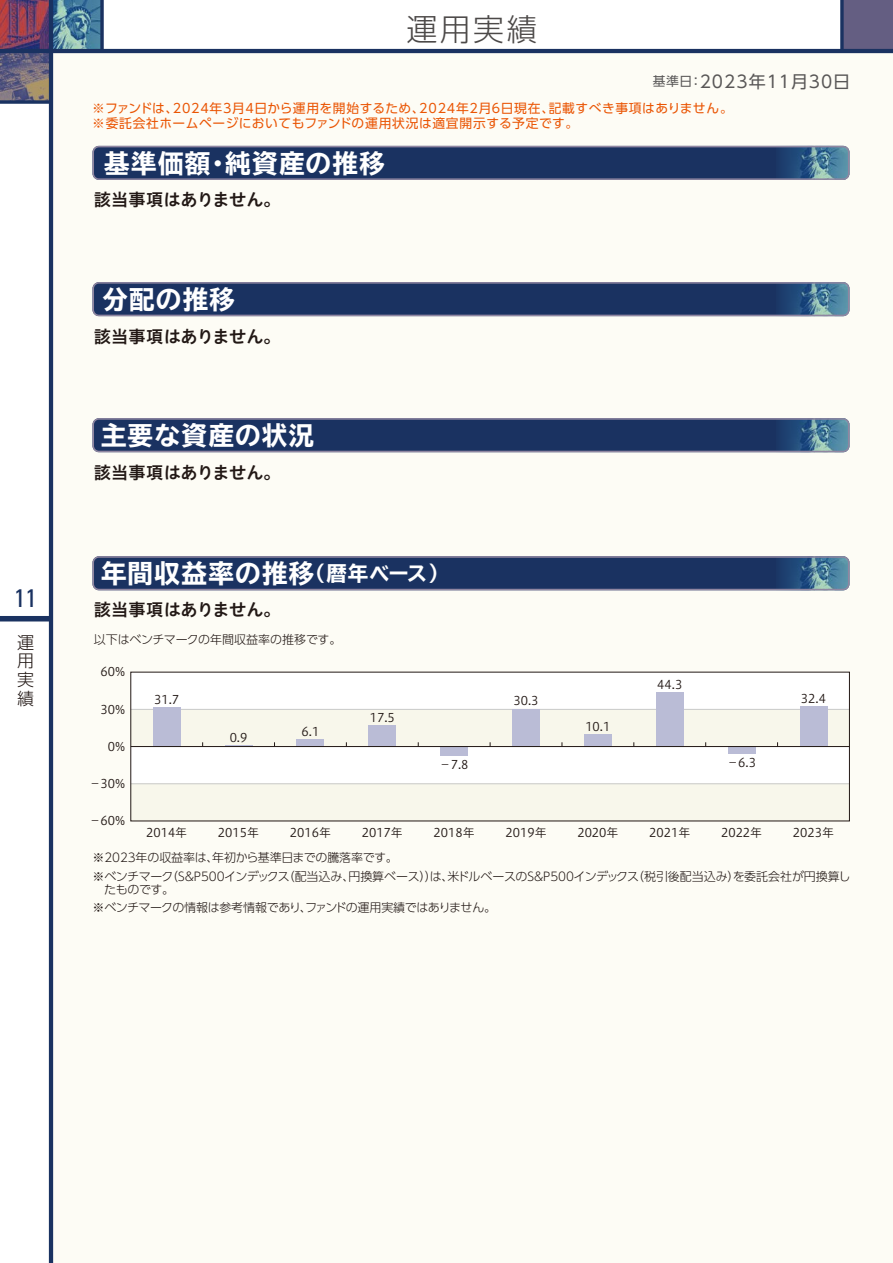
<style>
.page{position:relative;width:893px;height:1263px;background:#fff}
.page>*{position:absolute;margin:0;border:0;box-sizing:border-box;transform-origin:0 0}
.t1{font:300 30.9px "UD Shin Go Pro";color:#4c4948}
.t2{font:700 expanded 25.5px "TBUD Go Std";letter-spacing:.05em;color:#fff}
.t3{font:condensed 25.5px "Univers";color:#1a3261}
.t4{font:17.25px "Hiragino UD Sans Std W6";letter-spacing:-.015em;color:#221815}
.t5{font:16.95px "UD Shin Go Pro";letter-spacing:.06em;color:#595757}
.t6{font:300 16.95px/18.8px "UD Shin Go Pro";color:#221815;text-align:justify}
.t7{font:12.75px/14.9px "UD Shin Go Pro";letter-spacing:.045em;color:#ea5504}
.t8{font:300 12px/18px "UD Shin Go Pro";letter-spacing:-.025em;color:#221815}
.t9{font:12px "Hiragino UD Sans Std W3";color:#221815}
.s1{font-size:12.75px}
.s2{font-size:20.4px}
</style>
<div class="page">
<img style="left:0;top:0;width:49px;height:49px">
<svg style="left:0;top:53px;width:49px;height:47px;background:#716a7a"></svg>
<img style="left:53px;top:0;width:47px;height:49px">
<div style="left:842px;top:0;width:51px;height:51px;background:#645e82"></div>
<svg style="left:840px;top:0;width:4px;height:49px"></svg>
<div style="left:51px;top:51px;width:842px;height:1212px;background:#fdfcf5"></div>
<div style="left:0;top:616px;width:51px;height:5px;background:#1a3261"></div>
<hr style="left:49px;top:0;width:4px;height:1263px;background:#1a3261">
<hr style="left:0;top:49px;width:893px;height:4px;background:#1a3261">
<svg style="left:0;top:100px;width:49px;height:4px"></svg>
<svg style="left:100px;top:0;width:4px;height:49px"></svg>
<div style="left:131px;top:672px;width:718px;height:149px;background:#fff"></div>
<div style="left:131px;top:784px;width:718px;height:37px;background:#f8f7eb"></div>
<div style="left:131px;top:709px;width:718px;height:37px;background:#f8f7eb"></div>
<hr style="left:131px;top:709px;width:718px;height:1px;background:#c9caca">
<hr style="left:131px;top:783px;width:718px;height:1px;background:#c9caca">
<div style="left:800px;top:706px;width:27px;height:40px;background:#babcd6"></div>
<div style="left:728px;top:746px;width:27px;height:8px;background:#babcd6"></div>
<div style="left:656px;top:691px;width:27px;height:55px;background:#babcd6"></div>
<div style="left:584px;top:734px;width:28px;height:12px;background:#babcd6"></div>
<div style="left:512px;top:709px;width:28px;height:37px;background:#babcd6"></div>
<div style="left:440px;top:746px;width:28px;height:10px;background:#babcd6"></div>
<div style="left:369px;top:725px;width:27px;height:21px;background:#babcd6"></div>
<div style="left:297px;top:739px;width:27px;height:7px;background:#babcd6"></div>
<svg style="left:225px;top:745px;width:27px;height:1px"></svg>
<div style="left:153px;top:707px;width:27px;height:39px;background:#babcd6"></div>
<svg style="left:93px;top:146px;width:756px;height:34px;background:#283e6a"></svg>
<svg style="left:93px;top:282px;width:756px;height:34px;background:#273e6a"></svg>
<svg style="left:93px;top:556px;width:756px;height:34px;background:#273e6a"></svg>
<svg style="left:93px;top:418px;width:756px;height:34px;background:#273e6a"></svg>
<hr style="left:131px;top:746px;width:718px;height:1px;background:#221815">
<hr style="left:892px;top:0;width:1px;height:51px;background:#bdb5c5">
<h2 class="t3" style="left:14px;top:582px;width:24px">11</h2>
<h3 class="t6" style="left:17px;top:632px;width:18px">運用実績</h3>
<h1 class="t1" style="left:407px;top:4px;width:132px">運用実績</h1>
<h3 class="t5" style="left:653px;top:68px;width:199px"><span class="s1">基準日：</span>2023年11月30日</h3>
<p class="t7" style="left:92px;top:101px;width:642px">※ファンドは、2024年3月4日から運用を開始するため、2024年2月6日現在、記載すべき事項はありません。※委託会社ホームページにおいてもファンドの運用状況は適宜開示する予定です。</p>
<h2 class="t2" style="left:104px;top:149px;width:282px">基準価額・純資産の推移</h2>
<h3 class="t4" style="left:94px;top:186px;width:188px">該当事項はありません。</h3>
<h2 class="t2" style="left:102px;top:285px;width:134px">分配の推移</h2>
<h3 class="t4" style="left:94px;top:323px;width:188px">該当事項はありません。</h3>
<h2 class="t2" style="left:101px;top:421px;width:215px">主要な資産の状況</h2>
<h3 class="t4" style="left:94px;top:459px;width:188px">該当事項はありません。</h3>
<h2 class="t2" style="left:101px;top:559px;width:349px">年間収益率の推移<span class="s2">（暦年ベース）</span></h2>
<h3 class="t4" style="left:94px;top:597px;width:188px">該当事項はありません。</h3>
<p class="t8" style="left:94px;top:630px;width:249px">以下はベンチマークの年間収益率の推移です。</p>
<p class="t9" style="left:101px;top:663px;width:26px">60%</p>
<p class="t9" style="left:101px;top:700px;width:26px">30%</p>
<p class="t9" style="left:108px;top:737px;width:19px">0%</p>
<p class="t9" style="left:89px;top:774px;width:38px">－30%</p>
<p class="t9" style="left:89px;top:811px;width:38px">－60%</p>
<p class="t9" style="left:154px;top:691px;width:27px">31.7</p>
<p class="t9" style="left:230px;top:729px;width:19px">0.9</p>
<p class="t9" style="left:302px;top:722px;width:19px">6.1</p>
<p class="t9" style="left:370px;top:708px;width:27px">17.5</p>
<p class="t9" style="left:513px;top:691px;width:27px">30.3</p>
<p class="t9" style="left:585px;top:717px;width:27px">10.1</p>
<p class="t9" style="left:657px;top:675px;width:27px">44.3</p>
<p class="t9" style="left:439px;top:755px;width:31px">－7.8</p>
<p class="t9" style="left:727px;top:753px;width:31px">－6.3</p>
<p class="t9" style="left:801px;top:689px;width:27px">32.4</p>
<p class="t9" style="left:146px;top:823px;width:43px">2014年</p>
<p class="t9" style="left:218px;top:823px;width:43px">2015年</p>
<p class="t9" style="left:290px;top:823px;width:43px">2016年</p>
<p class="t9" style="left:362px;top:823px;width:43px">2017年</p>
<p class="t9" style="left:434px;top:823px;width:43px">2018年</p>
<p class="t9" style="left:505px;top:823px;width:43px">2019年</p>
<p class="t9" style="left:577px;top:823px;width:43px">2020年</p>
<p class="t9" style="left:649px;top:823px;width:43px">2021年</p>
<p class="t9" style="left:721px;top:823px;width:43px">2022年</p>
<p class="t9" style="left:793px;top:823px;width:43px">2023年</p>
<p class="t8" style="left:93px;top:848px;width:759px">※2023年の収益率は、年初から基準日までの騰落率です。<br>※ベンチマーク（Ｓ＆Ｐ500インデックス（配当込み、円換算ベース））は、米ドルベースのS&amp;P500インデックス（税引後配当込み）を委託会社が円換算し</p>
<p class="t8" style="left:93px;top:880px;width:405px;text-indent:12px">たものです。<br>※ベンチマークの情報は参考情報であり、ファンドの運用実績ではありません。</p>
</div>
